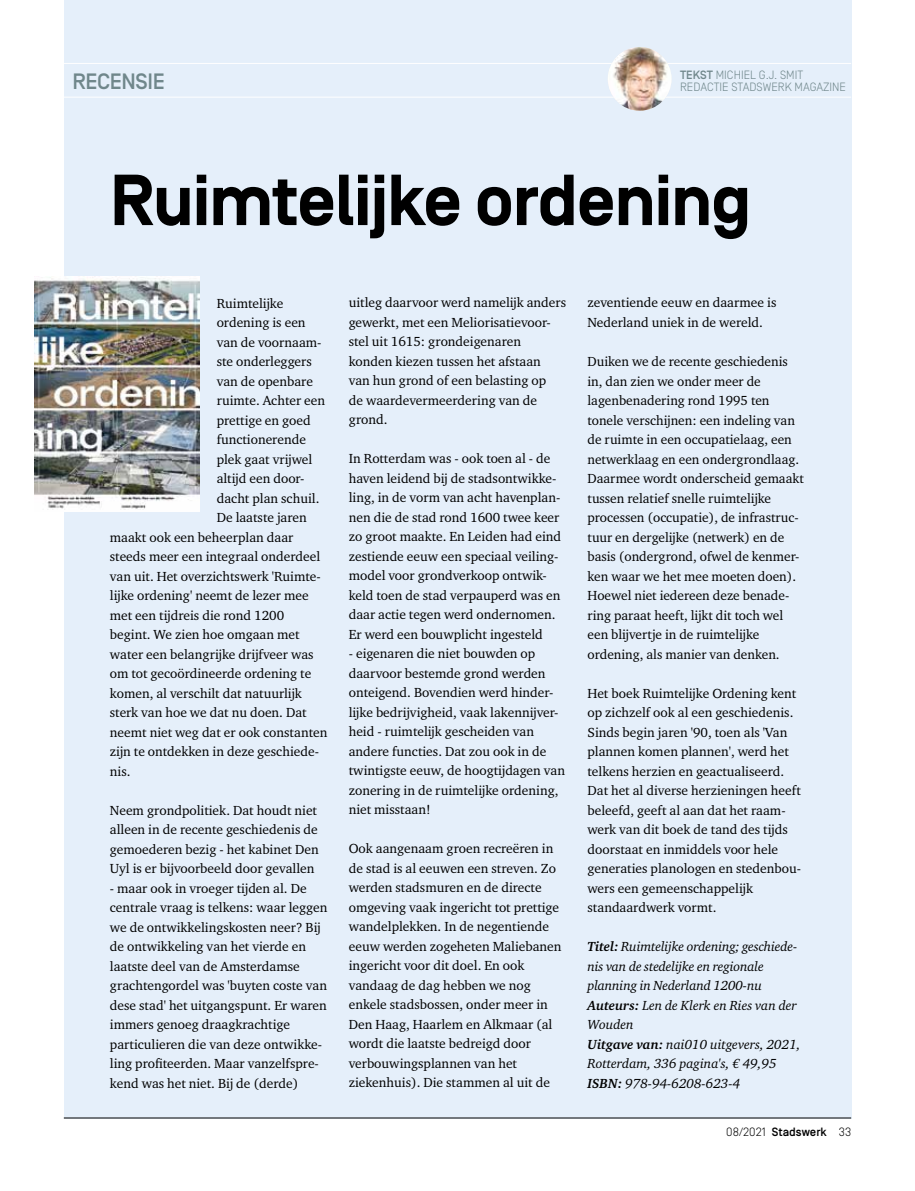
<style>
.page{position:relative;width:915px;height:1191px;background:#fff}
.page>*{position:absolute;margin:0;border:0;box-sizing:border-box;transform-origin:0 0}
.t1{font:700 72px "Simplon BP";letter-spacing:-.02em;color:#000}
.t2{font:500 22.2px "Simplon BP";letter-spacing:-.02em;color:#70878b}
.t3{font:13.5px/19.5px "Charter ITC Std";color:#000}
.t4{font:italic 13.5px/19.5px "Charter ITC Std";letter-spacing:-.01em;color:#000}
.t5{font:300 12px/12.8px "Simplon BP";color:#70878b}
.t6{font:300 12px "Simplon BP";color:#000}
.s1{font-weight:500}
.s2{font-weight:700}
</style>
<div class="page">
<div style="left:64px;top:0;width:786px;height:1118px;background:#e5effa"></div>
<hr style="left:64px;top:97px;width:786px;height:1px;background:#fff">
<hr style="left:64px;top:63px;width:786px;height:1px;background:#fff">
<hr style="left:64px;top:1117px;width:786px;height:1px;background:#000">
<img style="left:607px;top:47px;width:64px;height:64px;border-radius:32px">
<img style="left:34px;top:276px;width:165px;height:235px">
<h2 class="t2" style="left:72px;top:68px;width:94px">RECENSIE</h2>
<p class="t5" style="left:679px;top:68px;width:167px"><span class="s1">TEKST</span> MICHIEL G.J. SMIT<br>REDACTIE STADSWERK MAGAZINE</p>
<h1 class="t1" style="left:110px;top:159px;width:642px">Ruimtelijke ordening</h1>
<p class="t3" style="left:216px;top:293px;width:68px">Ruimtelijke</p>
<p class="t3" style="left:216px;top:312px;width:90px">ordening is een</p>
<p class="t3" style="left:216px;top:332px;width:106px">van de voornaam-</p>
<p class="t3" style="left:216px;top:351px;width:97px">ste onderleggers</p>
<p class="t3" style="left:216px;top:371px;width:98px">van de openbare</p>
<p class="t3" style="left:216px;top:390px;width:110px">ruimte. Achter een</p>
<p class="t3" style="left:216px;top:410px;width:95px">prettige en goed</p>
<p class="t3" style="left:216px;top:429px;width:91px">functionerende</p>
<p class="t3" style="left:216px;top:449px;width:97px">plek gaat vrijwel</p>
<p class="t3" style="left:216px;top:468px;width:89px">altijd een door-</p>
<p class="t3" style="left:216px;top:488px;width:104px">dacht plan schuil.</p>
<p class="t3" style="left:216px;top:507px;width:92px">De laatste jaren</p>
<p class="t3" style="left:110px;top:527px;width:185px">maakt ook een beheerplan daar</p>
<p class="t3" style="left:110px;top:546px;width:212px">steeds meer een integraal onderdeel</p>
<p class="t3" style="left:110px;top:566px;width:212px">van uit. Het overzichtswerk 'Ruimte-</p>
<p class="t3" style="left:110px;top:585px;width:200px">lijke ordening' neemt de lezer mee</p>
<p class="t3" style="left:110px;top:605px;width:176px">met een tijdreis die rond 1200</p>
<p class="t3" style="left:110px;top:624px;width:191px">begint. We zien hoe omgaan met</p>
<p class="t3" style="left:110px;top:644px;width:205px">water een belangrijke drijfveer was</p>
<p class="t3" style="left:110px;top:663px;width:203px">om tot gecoördineerde ordening te</p>
<p class="t3" style="left:110px;top:683px;width:193px">komen, al verschilt dat natuurlijk</p>
<p class="t3" style="left:110px;top:702px;width:198px">sterk van hoe we dat nu doen. Dat</p>
<p class="t3" style="left:110px;top:722px;width:219px">neemt niet weg dat er ook constanten</p>
<p class="t3" style="left:110px;top:741px;width:210px">zijn te ontdekken in deze geschiede-</p>
<p class="t3" style="left:110px;top:761px;width:22px">nis.</p>
<p class="t3" style="left:110px;top:800px;width:210px">Neem grondpolitiek. Dat houdt niet alleen in de recente geschiedenis de gemoederen bezig - het kabinet Den Uyl is er bijvoorbeeld door gevallen</p>
<p class="t3" style="left:110px;top:878px;width:219px">- maar ook in vroeger tijden al. De centrale vraag is telkens: waar leggen we de ontwikkelingskosten neer? Bij de ontwikkeling van het vierde en laatste deel van de Amsterdamse grachtengordel was 'buyten coste van dese stad' het uitgangspunt. Er waren immers genoeg draagkrachtige particulieren die van deze ontwikke&shy;ling profiteerden. Maar vanzelfspre&shy;kend was het niet. Bij de (derde)</p>
<p class="t3" style="left:348px;top:293px;width:219px">uitleg daarvoor werd namelijk anders gewerkt, met een Meliorisatievoor&shy;stel uit 1615: grondeigenaren konden kiezen tussen het afstaan<br>van hun grond of een belasting op<br>de waardevermeerdering van de grond.</p>
<p class="t3" style="left:348px;top:449px;width:214px">In Rotterdam was - ook toen al - de haven leidend bij de stadsontwikke&shy;ling, in de vorm van acht havenplan&shy;nen die de stad rond 1600 twee keer zo groot maakte. En Leiden had eind zestiende eeuw een speciaal veiling&shy;model voor grondverkoop ontwik&shy;keld toen de stad verpauperd was en daar actie tegen werd ondernomen.<br>Er werd een bouwplicht ingesteld</p>
<p class="t3" style="left:348px;top:644px;width:218px">- eigenaren die niet bouwden op daarvoor bestemde grond werden onteigend. Bovendien werd hinder&shy;lijke bedrijvigheid, vaak lakennijver&shy;heid - ruimtelijk gescheiden van andere functies. Dat zou ook in de twintigste eeuw, de hoogtijdagen van zonering in de ruimtelijke ordening, niet misstaan!</p>
<p class="t3" style="left:348px;top:839px;width:214px">Ook aangenaam groen recreëren in de stad is al eeuwen een streven. Zo werden stadsmuren en de directe omgeving vaak ingericht tot prettige wandelplekken. In de negentiende eeuw werden zogeheten Maliebanen ingericht voor dit doel. En ook vandaag de dag hebben we nog enkele stadsbossen, onder meer in<br>Den Haag, Haarlem en Alkmaar (al wordt die laatste bedreigd door verbouwingsplannen van het ziekenhuis). Die stammen al uit de</p>
<p class="t3" style="left:587px;top:293px;width:190px">zeventiende eeuw en daarmee is<br>Nederland uniek in de wereld.</p>
<p class="t3" style="left:587px;top:351px;width:218px">Duiken we de recente geschiedenis in, dan zien we onder meer de lagenbenadering rond 1995 ten tonele verschijnen: een indeling van de ruimte in een occupatielaag, een netwerklaag en een ondergrondlaag.<br>Daarmee wordt onderscheid gemaakt tussen relatief snelle ruimtelijke processen (occupatie), de infrastruc&shy;tuur en dergelijke (netwerk) en de basis (ondergrond, ofwel de kenmer&shy;ken waar we het mee moeten doen).<br>Hoewel niet iedereen deze benade&shy;ring paraat heeft, lijkt dit toch wel een blijvertje in de ruimtelijke ordening, als manier van denken.</p>
<p class="t3" style="left:587px;top:683px;width:215px">Het boek Ruimtelijke Ordening kent op zichzelf ook al een geschiedenis.<br>Sinds begin jaren '90, toen als 'Van plannen komen plannen', werd het telkens herzien en geactualiseerd.<br>Dat het al diverse herzieningen heeft beleefd, geeft al aan dat het raam&shy;werk van dit boek de tand des tijds doorstaat en inmiddels voor hele generaties planologen en stedenbou&shy;wers een gemeenschappelijk standaardwerk vormt.</p>
<p class="t4" style="left:587px;top:936px;width:214px"><span class="s2">Titel:</span> Ruimtelijke ordening; geschiede&shy;nis van de stedelijke en regionale planning in Nederland 1200-nu<br><span class="s2">Auteurs:</span> Len de Klerk en Ries van der<br>Wouden<br><span class="s2">Uitgave van:</span> nai010 uitgevers, 2021,<br>Rotterdam, 336 pagina's, € 49,95<br><span class="s2">ISBN:</span> 978-94-6208-623-4</p>
<p class="t6" style="left:726px;top:1125px;width:126px">08/2021 <span class="s1">Stadswerk</span> 33</p>
</div>
